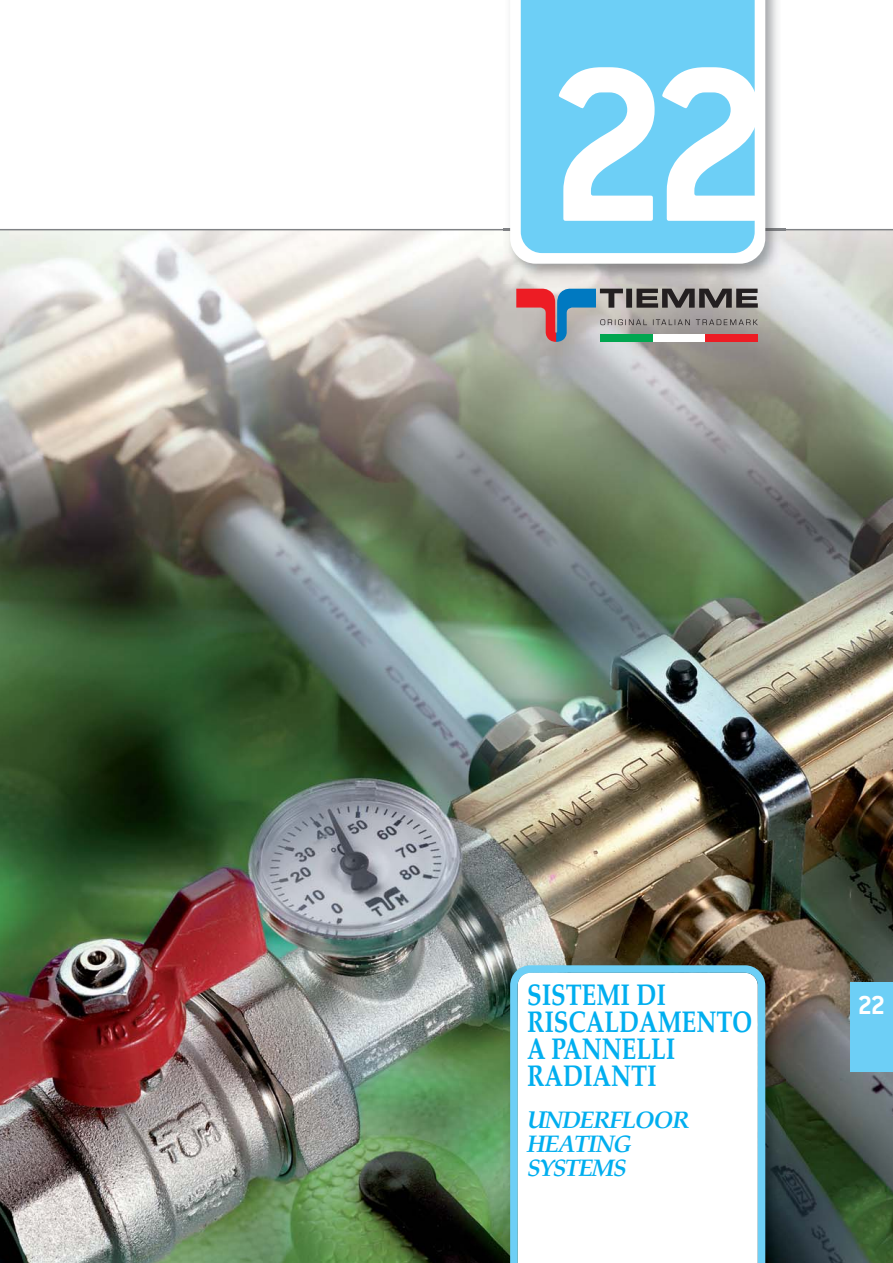
<style>
.page{position:relative;width:893px;height:1263px;background:#fff}
.page>*{position:absolute;margin:0;border:0;box-sizing:border-box;transform-origin:0 0}
.t1{font:700 240px "Conduit ITC";color:#fff}
.t2{font:700 30px/27px "Palatino";color:#00aeef;scale:.8 1}
.t3{font:700 28.5px "Conduit ITC";color:#fff}
.t4{font:italic 700 24px/24px "Palatino";letter-spacing:-.05em;color:#00aeef}
</style>
<div class="page">
<img style="left:0;top:230px;width:892px;height:1033px">
<hr style="left:0;top:229px;width:892px;height:1px;background:#808285">
<img style="left:503px;top:0;width:282px;height:283px">
<img style="left:503px;top:229px;width:282px;height:1px">
<svg style="left:510px;top:0;width:255px;height:264px"></svg>
<div style="left:521px;top:0;width:234px;height:253px;background:#6dcff6"></div>
<svg style="left:600px;top:289px;width:158px;height:19px"></svg>
<svg style="left:556px;top:289px;width:40px;height:53px"></svg>
<svg style="left:516px;top:289px;width:40px;height:53px"></svg>
<svg style="left:600px;top:319px;width:158px;height:6px"></svg>
<div style="left:600px;top:334px;width:53px;height:8px;background:#00a650"></div>
<div style="left:653px;top:334px;width:52px;height:8px;background:#fff"></div>
<div style="left:705px;top:334px;width:53px;height:8px;background:#ed1c24"></div>
<img style="left:503px;top:959px;width:282px;height:304px">
<svg style="left:510px;top:965px;width:255px;height:298px"></svg>
<div style="left:850px;top:982px;width:42px;height:90px;background:#6dcff6"></div>
<h1 class="t1" style="left:547px;top:6px;width:227px">22</h1>
<p class="t2" style="left:527px;top:985px;width:283px">SISTEMI DI<br>RISCALDAMENTO<br>A PANNELLI<br>RADIANTI</p>
<p class="t4" style="left:527px;top:1111px;width:164px">UNDERFLOOR<br>HEATING<br>SYSTEMS</p>
<p class="t3" style="left:858px;top:989px;width:29px">22</p>
</div>
